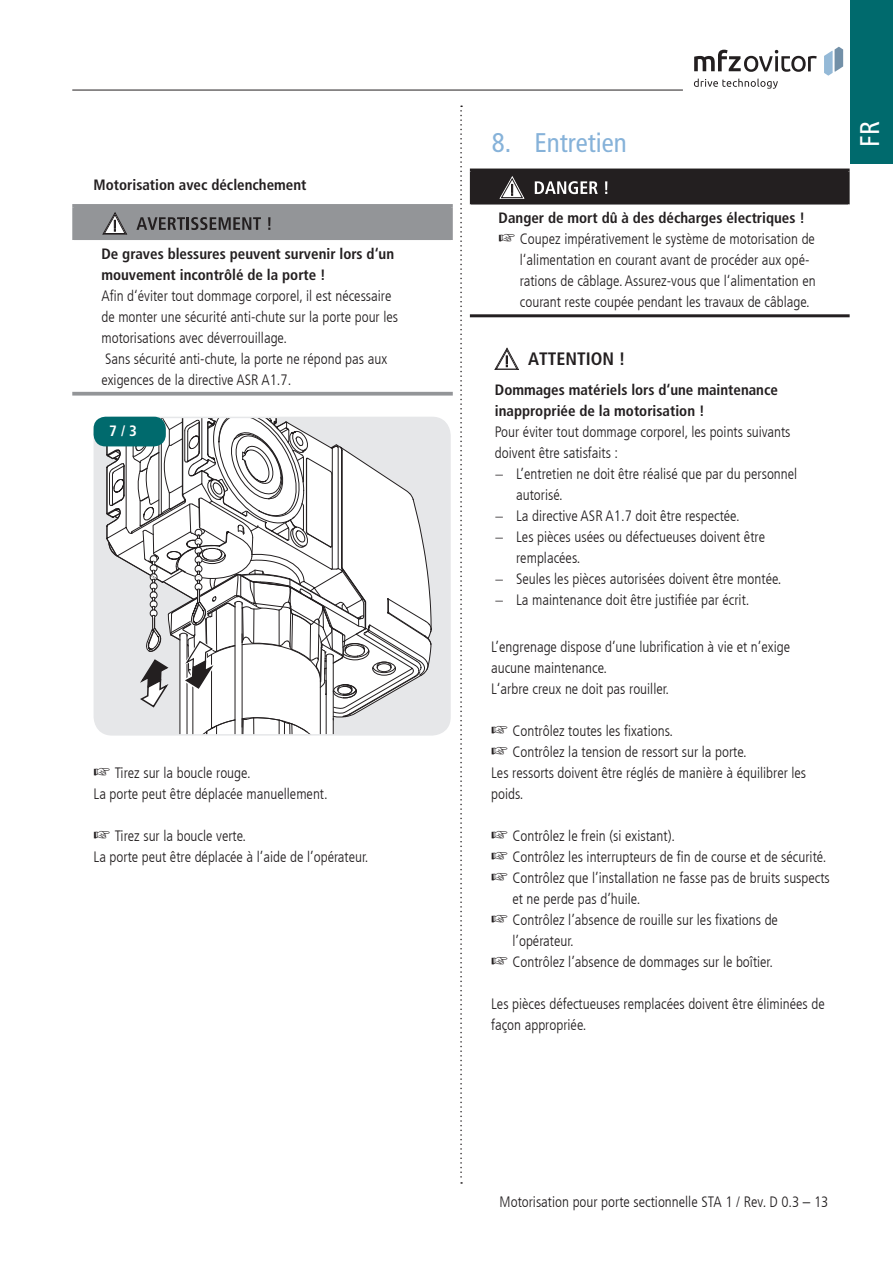
<style>
.page{position:relative;width:893px;height:1263px;background:#fff}
.page>*{position:absolute;margin:0;border:0;box-sizing:border-box;transform-origin:0 0}
.t1{font:condensed 27px "Frutiger LT Com";color:#86b2d9}
.t2{font:condensed 27px "Frutiger LT Com";color:#fff}
.t3{font:700 condensed 18px "Frutiger LT Com";color:#231f20}
.t4{font:300 condensed 15px/21px "Frutiger LT Com";color:#231f20}
.t5{font:700 condensed 15px/21px "Frutiger LT Com";color:#231f20}
.t6{font:700 condensed 15px "Frutiger LT Com";color:#fff}
</style>
<div class="page">
<svg style="left:824px;top:47px;width:19px;height:29px"></svg>
<svg style="left:694px;top:50px;width:123px;height:22px"></svg>
<svg style="left:694px;top:79px;width:84px;height:10px"></svg>
<hr style="left:72px;top:90px;width:611px;height:1px;background:#231f20">
<svg style="left:460px;top:106px;width:2px;height:1078px"></svg>
<div style="left:850px;top:0;width:43px;height:164px;background:#006a6d"></div>
<div style="left:74px;top:206px;width:377px;height:36px;background:#939598"></div>
<hr style="left:72px;top:204px;width:381px;height:4px;background:#939598">
<svg style="left:72px;top:208px;width:2px;height:32px"></svg>
<svg style="left:451px;top:208px;width:2px;height:32px"></svg>
<hr style="left:72px;top:240px;width:381px;height:4px;background:#fff">
<svg style="left:72px;top:392px;width:381px;height:4px;background:#9ea0a2"></svg>
<svg style="left:136px;top:217px;width:125px;height:13px"></svg>
<svg style="left:268px;top:217px;width:2px;height:13px"></svg>
<svg style="left:102px;top:212px;width:25px;height:23px"></svg>
<div style="left:94px;top:417px;width:356px;height:318px;background:#e6e7e9;border-radius:18px"></div>
<svg style="left:93px;top:417px;width:339px;height:319px"></svg>
<div style="left:471px;top:170px;width:377px;height:36px;background:#231f20"></div>
<hr style="left:470px;top:169px;width:380px;height:3px;background:#231f20">
<hr style="left:470px;top:172px;width:3px;height:33px;background:#231f20">
<hr style="left:847px;top:172px;width:3px;height:33px;background:#231f20">
<hr style="left:470px;top:205px;width:380px;height:3px;background:#fff">
<hr style="left:470px;top:314px;width:380px;height:3px;background:#231f20">
<svg style="left:535px;top:181px;width:63px;height:13px"></svg>
<svg style="left:605px;top:181px;width:2px;height:13px"></svg>
<svg style="left:499px;top:176px;width:26px;height:23px"></svg>
<svg style="left:494px;top:348px;width:25px;height:22px"></svg>
<p class="t5" style="left:94px;top:174px;width:214px">Motorisation avec déclenchement</p>
<p class="t5" style="left:101px;top:243px;width:294px">De graves blessures peuvent survenir lors d‘un mouvement incontrôlé de la porte !</p>
<p class="t4" style="left:101px;top:286px;width:298px">Afin d‘éviter tout dommage corporel, il est nécessaire de monter une sécurité anti-chute sur la porte pour les motorisations avec déverrouillage.<br>Sans sécurité anti-chute, la porte ne répond pas aux exigences de la directive ASR A1.7.</p>
<p class="t6" style="left:109px;top:422px;width:29px">7 / 3</p>
<p class="t4" style="left:94px;top:762px;width:236px">☞ Tirez sur la boucle rouge.<br>La porte peut être déplacée manuellement.</p>
<p class="t4" style="left:94px;top:825px;width:276px">☞ Tirez sur la boucle verte.<br>La porte peut être déplacée à l’aide de l’opérateur.</p>
<h1 class="t1" style="left:492px;top:127px;width:137px">8. Entretien</h1>
<p class="t5" style="left:499px;top:208px;width:308px">Danger de mort dû à des décharges électriques !</p>
<p class="t4" style="left:499px;top:229px;width:318px">☞ Coupez impérativement le système de motorisation de</p>
<p class="t4" style="left:520px;top:250px;width:291px">l‘alimentation en courant avant de procéder aux opé-</p>
<p class="t4" style="left:520px;top:271px;width:297px">rations de câblage. Assurez-vous que l‘alimentation en</p>
<p class="t4" style="left:520px;top:292px;width:291px">courant reste coupée pendant les travaux de câblage.</p>
<p class="t3" style="left:528px;top:348px;width:99px">ATTENTION !</p>
<p class="t5" style="left:495px;top:379px;width:285px">Dommages matériels lors d‘une maintenance inappropriée de la motorisation !</p>
<p class="t4" style="left:495px;top:422px;width:297px">Pour éviter tout dommage corporel, les points suivants</p>
<p class="t4" style="left:495px;top:443px;width:125px">doivent être satisfaits :</p>
<p class="t4" style="left:495px;top:464px;width:304px">− L’entretien ne doit être réalisé que par du personnel</p>
<p class="t4" style="left:516px;top:485px;width:48px">autorisé.</p>
<p class="t4" style="left:495px;top:506px;width:246px">− La directive ASR A1.7 doit être respectée.</p>
<p class="t4" style="left:495px;top:527px;width:272px">− Les pièces usées ou défectueuses doivent être</p>
<p class="t4" style="left:516px;top:548px;width:66px">remplacées.</p>
<p class="t4" style="left:495px;top:569px;width:288px">− Seules les pièces autorisées doivent être montée.</p>
<p class="t4" style="left:495px;top:590px;width:256px">− La maintenance doit être justifiée par écrit.</p>
<p class="t4" style="left:491px;top:636px;width:300px">L’engrenage dispose d’une lubrification à vie et n’exige aucune maintenance.<br>L‘arbre creux ne doit pas rouiller.</p>
<p class="t4" style="left:491px;top:720px;width:317px">☞ Contrôlez toutes les fixations.<br>☞ Contrôlez la tension de ressort sur la porte.<br>Les ressorts doivent être réglés de manière à équilibrer les poids.</p>
<p class="t4" style="left:491px;top:825px;width:186px">☞ Contrôlez le frein (si existant).</p>
<p class="t4" style="left:491px;top:846px;width:337px">☞ Contrôlez les interrupteurs de fin de course et de sécurité.</p>
<p class="t4" style="left:491px;top:867px;width:340px">☞ Contrôlez que l’installation ne fasse pas de bruits suspects</p>
<p class="t4" style="left:512px;top:888px;width:130px">et ne perde pas d’huile.</p>
<p class="t4" style="left:491px;top:909px;width:288px">☞ Contrôlez l’absence de rouille sur les fixations de</p>
<p class="t4" style="left:512px;top:930px;width:63px">l’opérateur.</p>
<p class="t4" style="left:491px;top:951px;width:283px">☞ Contrôlez l’absence de dommages sur le boîtier.</p>
<p class="t4" style="left:491px;top:993px;width:335px">Les pièces défectueuses remplacées doivent être éliminées de façon appropriée.</p>
<h1 class="t2" style="left:854px;top:147px;width:27px;rotate:-90deg">FR</h1>
<p class="t4" style="left:500px;top:1191px;width:330px">Motorisation pour porte sectionnelle STA 1 / Rev. D 0.3 – 13</p>
</div>
